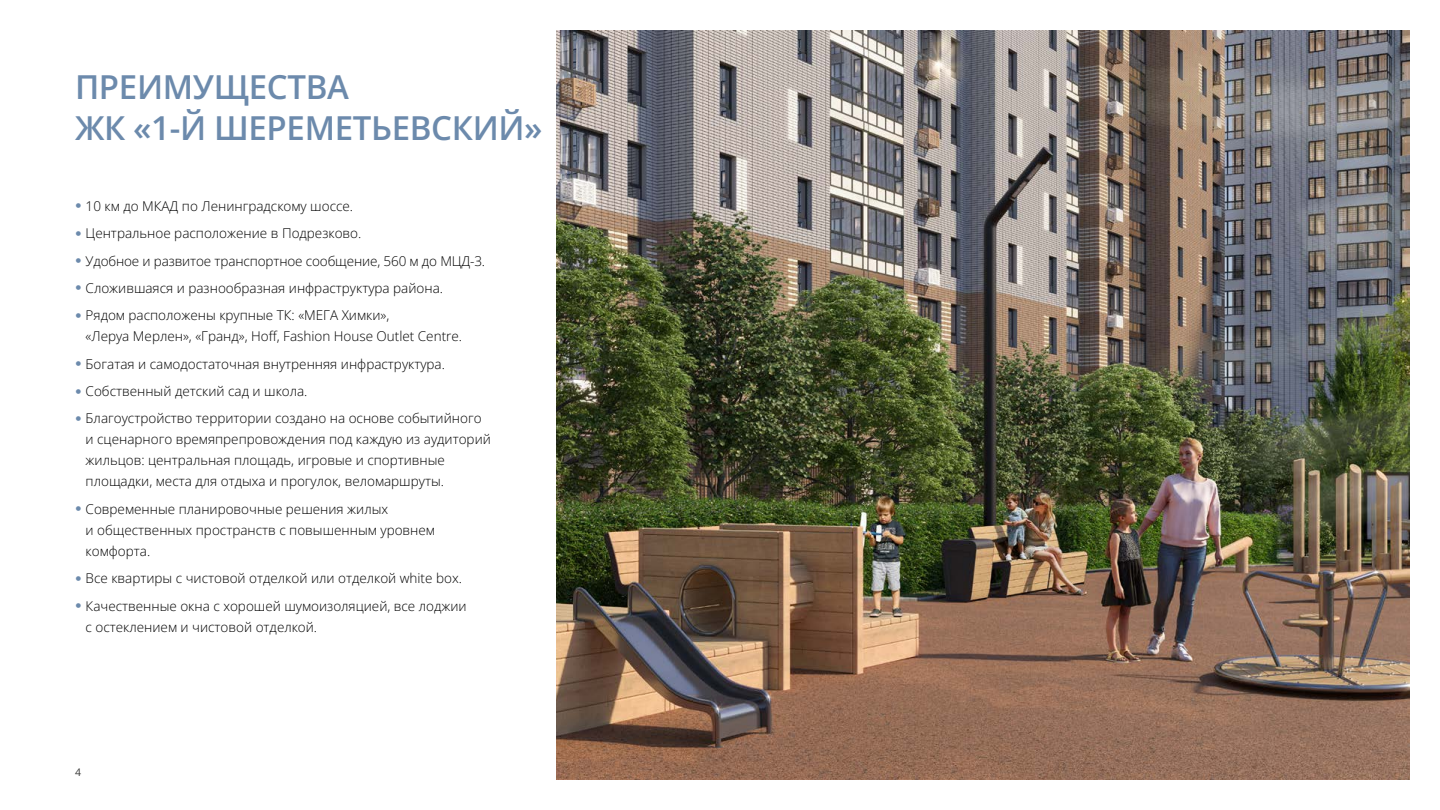
<style>
.page{position:relative;width:1440px;height:810px;background:#fff}
.page>*{position:absolute;margin:0;border:0;box-sizing:border-box;transform-origin:0 0}
.t1{font:600 33px/41.2px "Open Sans";letter-spacing:-.01em;color:#6c8aac}
.t2{font:300 13.5px/21px "Open Sans";color:#000}
.t3{font:10.5px "Open Sans";color:#3c3c3b}
.s1{font-family:"Futura Futuris";font-size:19.5px;color:#6c8aac}
</style>
<div class="page">
<img style="left:556px;top:30px;width:854px;height:750px">
<h1 class="t1" style="left:75px;top:65px;width:469px">ПРЕИМУЩЕСТВА<br>ЖК «1-Й ШЕРЕМЕТЬЕВСКИЙ»</h1>
<p class="t2" style="left:75px;top:195px;width:280px"><span class="s1">•</span> 10 км до МКАД по Ленинградскому шоссе.</p>
<p class="t2" style="left:75px;top:222px;width:288px"><span class="s1">•</span> Центральное расположение в Подрезково.</p>
<p class="t2" style="left:75px;top:250px;width:412px"><span class="s1">•</span> Удобное и развитое транспортное сообщение, 560 м до МЦД-3.</p>
<p class="t2" style="left:75px;top:277px;width:370px"><span class="s1">•</span> Сложившаяся и разнообразная инфраструктура района.</p>
<p class="t2" style="left:86px;top:305px;width:378px;text-indent:-11px"><span class="s1">•</span> Рядом расположены крупные ТК: «МЕГА Химки»,<br>«Леруа Мерлен», «Гранд», Hoff, Fashion House Outlet Centre.</p>
<p class="t2" style="left:75px;top:353px;width:372px"><span class="s1">•</span> Богатая и самодостаточная внутренняя инфраструктура.</p>
<p class="t2" style="left:75px;top:380px;width:234px"><span class="s1">•</span> Собственный детский сад и школа.</p>
<p class="t2" style="left:86px;top:408px;width:407px;text-indent:-11px"><span class="s1">•</span> Благоустройство территории создано на основе событийного и сценарного времяпрепровождения под каждую из аудиторий жильцов: центральная площадь, игровые и спортивные площадки, места для отдыха и прогулок, веломаршруты.</p>
<p class="t2" style="left:86px;top:498px;width:351px;text-indent:-11px"><span class="s1">•</span> Современные планировочные решения жилых<br>и общественных пространств с повышенным уровнем комфорта.</p>
<p class="t2" style="left:75px;top:567px;width:388px"><span class="s1">•</span> Все квартиры с чистовой отделкой или отделкой white box.</p>
<p class="t2" style="left:86px;top:595px;width:383px;text-indent:-11px"><span class="s1">•</span> Качественные окна с хорошей шумоизоляцией, все лоджии с остеклением и чистовой отделкой.</p>
<p class="t3" style="left:75px;top:765px;width:8px">4</p>
</div>
